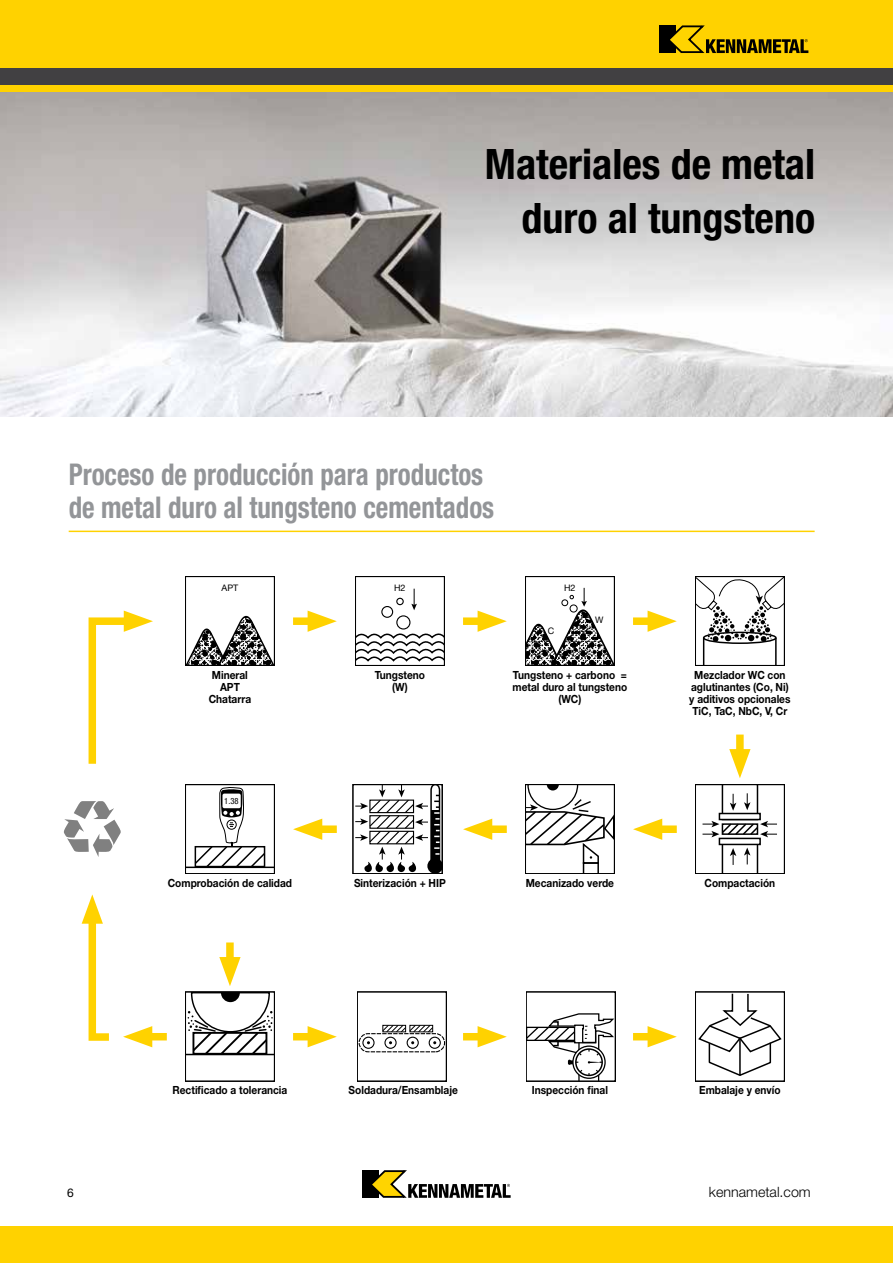
<style>
.page{position:relative;width:893px;height:1263px;background:#fff}
.page>*{position:absolute;margin:0;border:0;box-sizing:border-box;transform-origin:0 0}
.t1{font:700 condensed 42px/54px "Helvetica Neue LT Std";color:#000;text-align:right}
.t2{font:700 condensed 30px/33px "Helvetica Neue LT Std";color:#939598;scale:.9 1}
.t3{font:300 14.25px "Helvetica Neue LT Std";color:#000}
.t4{font:12px "Helvetica Neue LT Std";color:#000}
.t5{font:700 11.25px/12px "Helvetica Neue LT Std";color:#000;text-align:center;scale:.9 1}
.t6{font:9px "Helvetica Neue";color:#000}
.t7{font:condensed 8.55px "Helvetica Neue";color:#000}
</style>
<div class="page">
<div style="left:0;top:0;width:893px;height:92px;background:#ffd200"></div>
<div style="left:0;top:1226px;width:893px;height:37px;background:#ffd200"></div>
<div style="left:659px;top:26px;width:17px;height:27px;background:#000"></div>
<svg style="left:666px;top:25px;width:142px;height:28px"></svg>
<div style="left:0;top:68px;width:893px;height:16px;background:#414042"></div>
<div style="left:362px;top:1170px;width:16px;height:28px;background:#000"></div>
<svg style="left:372px;top:1170px;width:139px;height:28px"></svg>
<img style="left:0;top:92px;width:893px;height:324px">
<hr style="left:69px;top:531px;width:746px;height:1px;background:#ffd200">
<svg style="left:63px;top:801px;width:58px;height:56px"></svg>
<svg style="left:88px;top:610px;width:65px;height:154px"></svg>
<div style="left:293px;top:617px;width:27px;height:8px;background:#ffd200"></div>
<svg style="left:308px;top:611px;width:29px;height:21px"></svg>
<div style="left:463px;top:617px;width:27px;height:8px;background:#ffd200"></div>
<svg style="left:478px;top:611px;width:29px;height:21px"></svg>
<div style="left:633px;top:617px;width:27px;height:8px;background:#ffd200"></div>
<svg style="left:648px;top:611px;width:29px;height:21px"></svg>
<div style="left:650px;top:825px;width:27px;height:8px;background:#ffd200"></div>
<svg style="left:633px;top:818px;width:29px;height:22px"></svg>
<div style="left:480px;top:825px;width:27px;height:8px;background:#ffd200"></div>
<svg style="left:463px;top:818px;width:29px;height:22px"></svg>
<div style="left:310px;top:825px;width:27px;height:8px;background:#ffd200"></div>
<svg style="left:293px;top:818px;width:29px;height:22px"></svg>
<div style="left:736px;top:734px;width:8px;height:27px;background:#ffd200"></div>
<svg style="left:729px;top:749px;width:21px;height:29px"></svg>
<div style="left:293px;top:1033px;width:27px;height:7px;background:#ffd200"></div>
<svg style="left:308px;top:1026px;width:29px;height:21px"></svg>
<div style="left:463px;top:1033px;width:27px;height:7px;background:#ffd200"></div>
<svg style="left:478px;top:1026px;width:29px;height:21px"></svg>
<div style="left:633px;top:1033px;width:27px;height:7px;background:#ffd200"></div>
<svg style="left:648px;top:1026px;width:29px;height:21px"></svg>
<div style="left:226px;top:942px;width:8px;height:27px;background:#ffd200"></div>
<svg style="left:219px;top:957px;width:22px;height:29px"></svg>
<svg style="left:82px;top:894px;width:27px;height:147px"></svg>
<div style="left:140px;top:1033px;width:27px;height:7px;background:#ffd200"></div>
<svg style="left:123px;top:1026px;width:29px;height:21px"></svg>
<div style="left:185px;top:576px;width:90px;height:90px;border:2px solid #000"></div>
<svg style="left:185px;top:615px;width:90px;height:51px"></svg>
<div style="left:355px;top:576px;width:90px;height:90px;border:2px solid #000"></div>
<svg style="left:355px;top:630px;width:90px;height:34px"></svg>
<div style="left:381px;top:606px;width:12px;height:12px;border:1px solid #000;border-radius:50%"></div>
<div style="left:396px;top:598px;width:8px;height:7px;border:1px solid #000;border-radius:50%"></div>
<div style="left:396px;top:615px;width:14px;height:14px;border:1px solid #000;border-radius:50%"></div>
<svg style="left:411px;top:589px;width:6px;height:21px"></svg>
<div style="left:525px;top:576px;width:90px;height:90px;border:2px solid #000"></div>
<svg style="left:525px;top:588px;width:90px;height:78px"></svg>
<svg style="left:698px;top:579px;width:83px;height:84px"></svg>
<div style="left:695px;top:576px;width:89px;height:90px;border:2px solid #000"></div>
<div style="left:525px;top:784px;width:90px;height:90px;border:2px solid #000"></div>
<div style="left:583px;top:862px;width:16px;height:12px;border:2px solid #000"></div>
<svg style="left:525px;top:784px;width:90px;height:80px"></svg>
<div style="left:353px;top:784px;width:89px;height:90px;border:2px solid #000"></div>
<svg style="left:427px;top:858px;width:15px;height:16px"></svg>
<svg style="left:355px;top:784px;width:86px;height:88px"></svg>
<div style="left:185px;top:784px;width:90px;height:90px;border:2px solid #000"></div>
<hr style="left:185px;top:866px;width:90px;height:2px;background:#000">
<svg style="left:193px;top:787px;width:74px;height:82px"></svg>
<svg style="left:382px;top:1024px;width:52px;height:9px"></svg>
<div style="left:359px;top:1033px;width:86px;height:19px;border:1px dashed #000;border-radius:9px"></div>
<div style="left:362px;top:1037px;width:13px;height:12px;border:1px solid #000;border-radius:50%"></div>
<div style="left:384px;top:1037px;width:13px;height:12px;border:1px solid #000;border-radius:50%"></div>
<div style="left:407px;top:1037px;width:12px;height:12px;border:1px solid #000;border-radius:50%"></div>
<div style="left:429px;top:1037px;width:12px;height:12px;border:1px solid #000;border-radius:50%"></div>
<hr style="left:578px;top:1042px;width:2px;height:39px;background:#000">
<hr style="left:598px;top:1049px;width:1px;height:32px;background:#000">
<svg style="left:573px;top:1046px;width:32px;height:32px"></svg>
<div style="left:572px;top:1045px;width:34px;height:34px;border:1px solid #000;border-radius:50%"></div>
<div style="left:575px;top:1048px;width:28px;height:28px;border:2px solid #000;border-radius:50%"></div>
<svg style="left:526px;top:1013px;width:90px;height:62px"></svg>
<div style="left:695px;top:992px;width:89px;height:89px;border:2px solid #000"></div>
<svg style="left:697px;top:992px;width:86px;height:85px"></svg>
<div style="left:185px;top:992px;width:90px;height:89px;border:2px solid #000"></div>
<hr style="left:185px;top:1054px;width:90px;height:1px;background:#000">
<svg style="left:188px;top:992px;width:85px;height:64px"></svg>
<div style="left:695px;top:784px;width:89px;height:90px;border:2px solid #000"></div>
<div style="left:722px;top:784px;width:36px;height:36px;border:2px solid #000"></div>
<div style="left:722px;top:838px;width:36px;height:36px;border:2px solid #000"></div>
<svg style="left:730px;top:848px;width:6px;height:17px"></svg>
<svg style="left:744px;top:847px;width:6px;height:17px"></svg>
<div style="left:719px;top:813px;width:41px;height:6px;background:#fff"></div>
<div style="left:719px;top:813px;width:42px;height:7px;border:2px solid #000"></div>
<div style="left:719px;top:838px;width:41px;height:6px;background:#fff"></div>
<div style="left:719px;top:838px;width:42px;height:7px;border:2px solid #000"></div>
<svg style="left:702px;top:821px;width:75px;height:16px"></svg>
<svg style="left:744px;top:793px;width:6px;height:17px"></svg>
<svg style="left:730px;top:794px;width:6px;height:17px"></svg>
<h1 class="t1" style="left:485px;top:136px;width:332px">Materiales de metal duro al tungsteno</h1>
<h2 class="t2" style="left:69px;top:457px;width:474px">Proceso de producción para productos de metal duro al tungsteno cementados</h2>
<p class="t6" style="left:222px;top:582px;width:18px">APT</p>
<p class="t6" style="left:394px;top:582px;width:13px">H2</p>
<p class="t6" style="left:564px;top:582px;width:13px">H2</p>
<p class="t6" style="left:548px;top:625px;width:8px">C</p>
<p class="t6" style="left:595px;top:615px;width:10px">W</p>
<p class="t5" style="left:209px;top:668px;width:49px">Mineral<br>APT<br>Chatarra</p>
<p class="t5" style="left:375px;top:668px;width:58px">Tungsteno (W)</p>
<p class="t5" style="left:513px;top:668px;width:129px">Tungsteno + carbono = metal duro al tungsteno (WC)</p>
<p class="t5" style="left:689px;top:668px;width:114px">Mezclador WC con aglutinantes (Co, Ni) y aditivos opcionales<br>TiC, TaC, NbC, V, Cr</p>
<p class="t7" style="left:224px;top:796px;width:16px">1.38</p>
<p class="t5" style="left:168px;top:876px;width:140px">Comprobación de calidad</p>
<p class="t5" style="left:354px;top:876px;width:103px">Sinterización + HIP</p>
<p class="t5" style="left:526px;top:876px;width:100px">Mecanizado verde</p>
<p class="t5" style="left:705px;top:876px;width:80px">Compactación</p>
<p class="t5" style="left:172px;top:1084px;width:129px">Rectificado a tolerancia</p>
<p class="t5" style="left:349px;top:1084px;width:123px">Soldadura/Ensamblaje</p>
<p class="t5" style="left:532px;top:1084px;width:86px">Inspección final</p>
<p class="t5" style="left:699px;top:1084px;width:92px">Embalaje y envío</p>
<p class="t4" style="left:67px;top:1185px;width:8px">6</p>
<p class="t3" style="left:709px;top:1183px;width:103px">kennametal.com</p>
</div>
